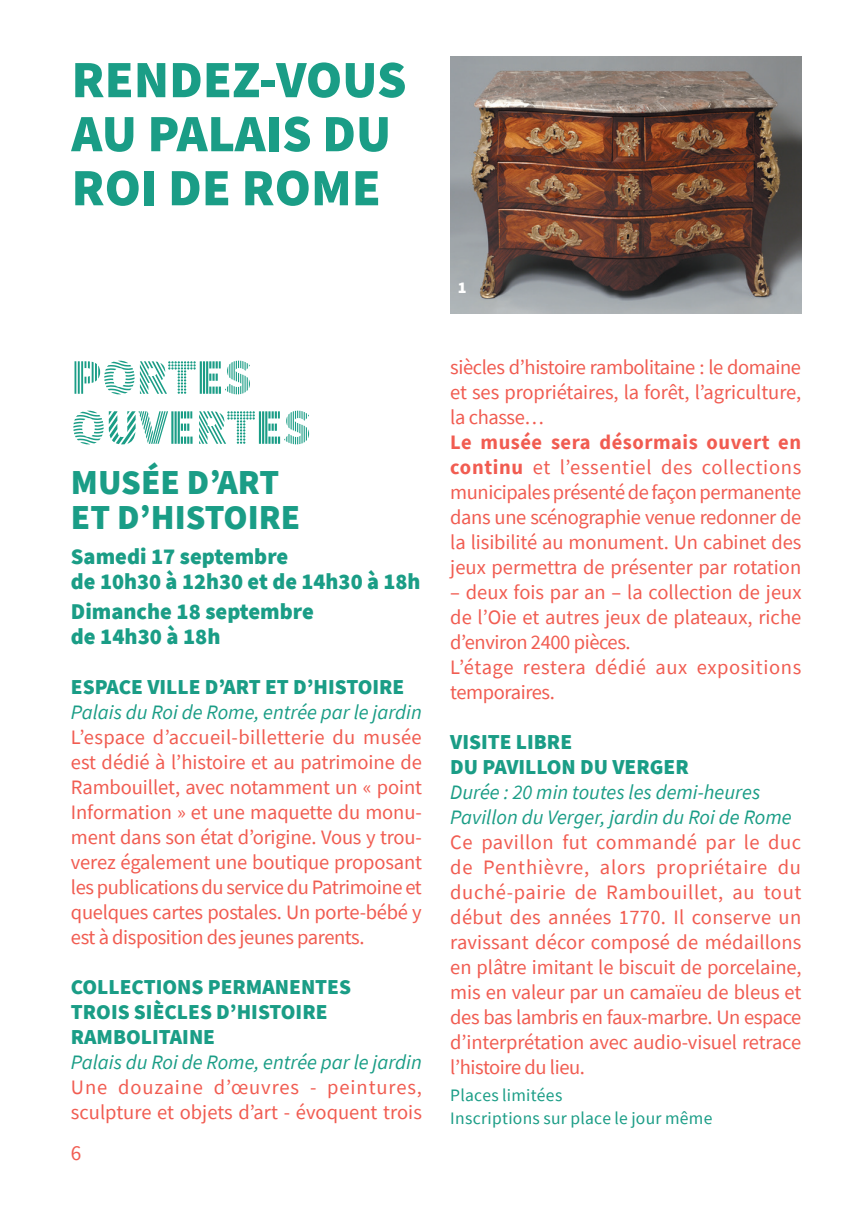
<style>
.page{position:relative;width:851px;height:1205px;background:#fff}
.page>*{position:absolute;margin:0;border:0;box-sizing:border-box;transform-origin:0 0}
.t1{font:900 52.5px/54px "Source Sans Pro";color:#1a9d86}
.t2{font:900 50px/50px "Source Sans Pro DISPLAYV2";color:#1a9d86}
.t3{font:900 35px/35px "Source Sans Pro";color:#1a9d86}
.t4{font:900 22.5px/25px "Source Sans Pro";color:#1a9d86}
.t5{font:900 21.25px/25px "Source Sans Pro";color:#1a9d86}
.t6{font:21.25px "Source Sans Pro";color:#f15c51}
.t7{font:20.5px/25px "Source Sans Pro";letter-spacing:-.005em;color:#f15c51;text-align:justify}
.t8{font:italic 20.5px/25px "Source Sans Pro";color:#1a9d86}
.t9{font:17.5px/22.5px "Source Sans Pro";letter-spacing:.015em;color:#1a9d86}
.t10{font:900 16.25px "Source Sans Pro";color:#fff}
.s1{font-weight:700}
</style>
<div class="page">
<img style="left:450px;top:57px;width:351px;height:256px">
<h1 class="t1" style="left:71px;top:52px;width:336px">RENDEZ-VOUS<br>AU PALAIS DU<br>ROI DE ROME</h1>
<h2 class="t2" style="left:71px;top:354px;width:242px">PORTES<br>OUVERTES</h2>
<h3 class="t3" style="left:71px;top:464px;width:231px">MUSÉE D’ART<br>ET D’HISTOIRE</h3>
<p class="t4" style="left:71px;top:543px;width:351px">Samedi 17 septembre<br>de 10h30 à 12h30 et de 14h30 à 18h</p>
<p class="t4" style="left:71px;top:598px;width:244px">Dimanche 18 septembre de 14h30 à 18h</p>
<p class="t5" style="left:71px;top:674px;width:335px">ESPACE VILLE D’ART ET D’HISTOIRE</p>
<p class="t8" style="left:71px;top:699px;width:352px">Palais du Roi de Rome, entrée par le jardin</p>
<p class="t7" style="left:71px;top:724px;width:352px">L’espace d’accueil-billetterie du musée est dédié à l’histoire et au patrimoine de Rambouillet, avec notamment un « point Information » et une maquette du monu&shy;ment dans son état d’origine. Vous y trou&shy;verez également une boutique proposant les publications du service du Patrimoine et quelques cartes postales. Un porte-bébé y est à disposition des jeunes parents.</p>
<p class="t5" style="left:71px;top:974px;width:281px">COLLECTIONS PERMANENTES<br>TROIS SIÈCLES D’HISTOIRE<br>RAMBOLITAINE</p>
<p class="t8" style="left:71px;top:1049px;width:352px">Palais du Roi de Rome, entrée par le jardin</p>
<p class="t7" style="left:71px;top:1074px;width:352px">Une douzaine d’œuvres - peintures, sculpture et objets d’art - évoquent trois</p>
<p class="t6" style="left:71px;top:1139px;width:12px">6</p>
<p class="t10" style="left:458px;top:276px;width:10px">1</p>
<p class="t7" style="left:450px;top:354px;width:352px">siècles d’histoire rambolitaine : le domaine et ses propriétaires, la forêt, l’agriculture, la chasse…</p>
<p class="t7" style="left:450px;top:429px;width:352px"><span class="s1">Le musée sera désormais ouvert en continu</span> et l’essentiel des collections municipales présenté de façon permanente dans une scénographie venue redonner de la lisibilité au monument. Un cabinet des jeux permettra de présenter par rotation</p>
<p class="t7" style="left:450px;top:579px;width:352px;text-align:left">– deux fois par an – la collection de jeux de l’Oie et autres jeux de plateaux, riche d’environ 2400 pièces.<br>L’étage restera dédié aux expositions temporaires.</p>
<p class="t5" style="left:450px;top:729px;width:240px">VISITE LIBRE<br>DU PAVILLON DU VERGER</p>
<p class="t8" style="left:450px;top:779px;width:343px">Durée : 20 min toutes les demi-heures<br>Pavillon du Verger, jardin du Roi de Rome</p>
<p class="t7" style="left:450px;top:829px;width:353px">Ce pavillon fut commandé par le duc de Penthièvre, alors propriétaire du duché‑pairie de Rambouillet, au tout début des années 1770. Il conserve un ravissant décor composé de médaillons en plâtre imitant le biscuit de porcelaine, mis en valeur par un camaïeu de bleus et des bas lambris en faux-marbre. Un espace d’interprétation avec audio-visuel retrace l’histoire du lieu.</p>
<p class="t9" style="left:450px;top:1084px;width:263px">Places limitées<br>Inscriptions sur place le jour même</p>
</div>
